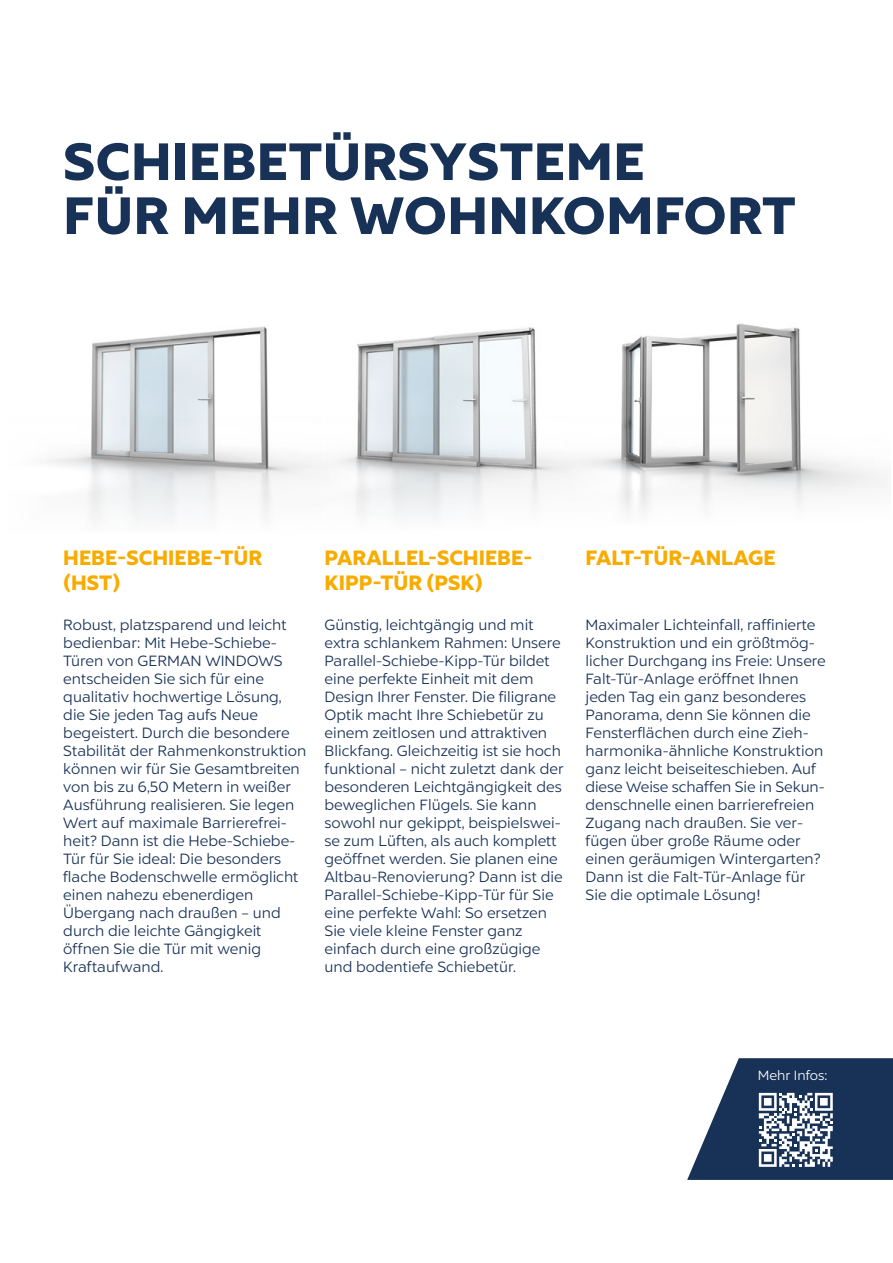
<style>
.page{position:relative;width:893px;height:1263px;background:#fff}
.page>*{position:absolute;margin:0;border:0;box-sizing:border-box;transform-origin:0 0}
.t1{font:900 53.1px/54px "Liszt FY";letter-spacing:.01em;color:#183156}
.t2{font:900 21px/25.2px "Liszt FY";color:#f8ac00}
.t3{font:15px/18px "Liszt FY";color:#183156}
.t4{font:13.5px "Liszt FY";color:#fff}
</style>
<div class="page">
<img style="left:625px;top:323px;width:261px;height:163px">
<img style="left:356px;top:327px;width:269px;height:159px">
<img style="left:47px;top:326px;width:309px;height:160px">
<svg style="left:687px;top:1058px;width:206px;height:122px"></svg>
<h1 class="t1" style="left:63px;top:136px;width:734px">SCHIEBETÜRSYSTEME<br>FÜR MEHR WOHNKOMFORT</h1>
<h2 class="t2" style="left:63px;top:545px;width:200px">HEBE-SCHIEBE-TÜR (HST)</h2>
<p class="t3" style="left:63px;top:616px;width:244px">Robust, platzsparend und leicht bedienbar: Mit Hebe-Schiebe-<br>Türen von GERMAN WINDOWS entscheiden Sie sich für eine qualitativ hochwertige Lösung, die Sie jeden Tag aufs Neue begeistert. Durch die besondere<br>Stabilität der Rahmenkonstruktion können wir für Sie Gesamtbreiten von bis zu 6,50 Metern in weißer<br>Ausführung realisieren. Sie legen<br>Wert auf maximale Barrierefrei&shy;heit? Dann ist die Hebe-Schiebe-<br>Tür für Sie ideal: Die besonders flache Bodenschwelle ermöglicht einen nahezu ebenerdigen<br>Übergang nach draußen – und durch die leichte Gängigkeit öffnen Sie die Tür mit wenig<br>Kraftaufwand.</p>
<h2 class="t2" style="left:324px;top:545px;width:210px">PARALLEL-SCHIEBE-<br>KIPP-TÜR (PSK)</h2>
<p class="t3" style="left:324px;top:616px;width:241px">Günstig, leichtgängig und mit extra schlankem Rahmen: Unsere<br>Parallel-Schiebe-Kipp-Tür bildet eine perfekte Einheit mit dem<br>Design Ihrer Fenster. Die filigrane<br>Optik macht Ihre Schiebetür zu einem zeitlosen und attraktiven<br>Blickfang. Gleichzeitig ist sie hoch funktional – nicht zuletzt dank der besonderen Leichtgängigkeit des beweglichen Flügels. Sie kann sowohl nur gekippt, beispielswei&shy;se zum Lüften, als auch komplett geöffnet werden. Sie planen eine<br>Altbau-Renovierung? Dann ist die<br>Parallel-Schiebe-Kipp-Tür für Sie eine perfekte Wahl: So ersetzen<br>Sie viele kleine Fenster ganz einfach durch eine großzügige und bodentiefe Schiebetür.</p>
<h2 class="t2" style="left:586px;top:545px;width:192px">FALT-TÜR-ANLAGE</h2>
<p class="t3" style="left:586px;top:616px;width:242px">Maximaler Lichteinfall, raffinierte<br>Konstruktion und ein größtmög&shy;licher Durchgang ins Freie: Unsere<br>Falt-Tür-Anlage eröffnet Ihnen jeden Tag ein ganz besonderes<br>Panorama, denn Sie können die<br>Fensterflächen durch eine Zieh&shy;harmonika-ähnliche Konstruktion ganz leicht beiseiteschieben. Auf diese Weise schaffen Sie in Sekun&shy;denschnelle einen barrierefreien<br>Zugang nach draußen. Sie ver&shy;fügen über große Räume oder einen geräumigen Wintergarten?<br>Dann ist die Falt-Tür-Anlage für<br>Sie die optimale Lösung!</p>
<p class="t4" style="left:758px;top:1067px;width:71px">Mehr Infos:</p>
</div>
